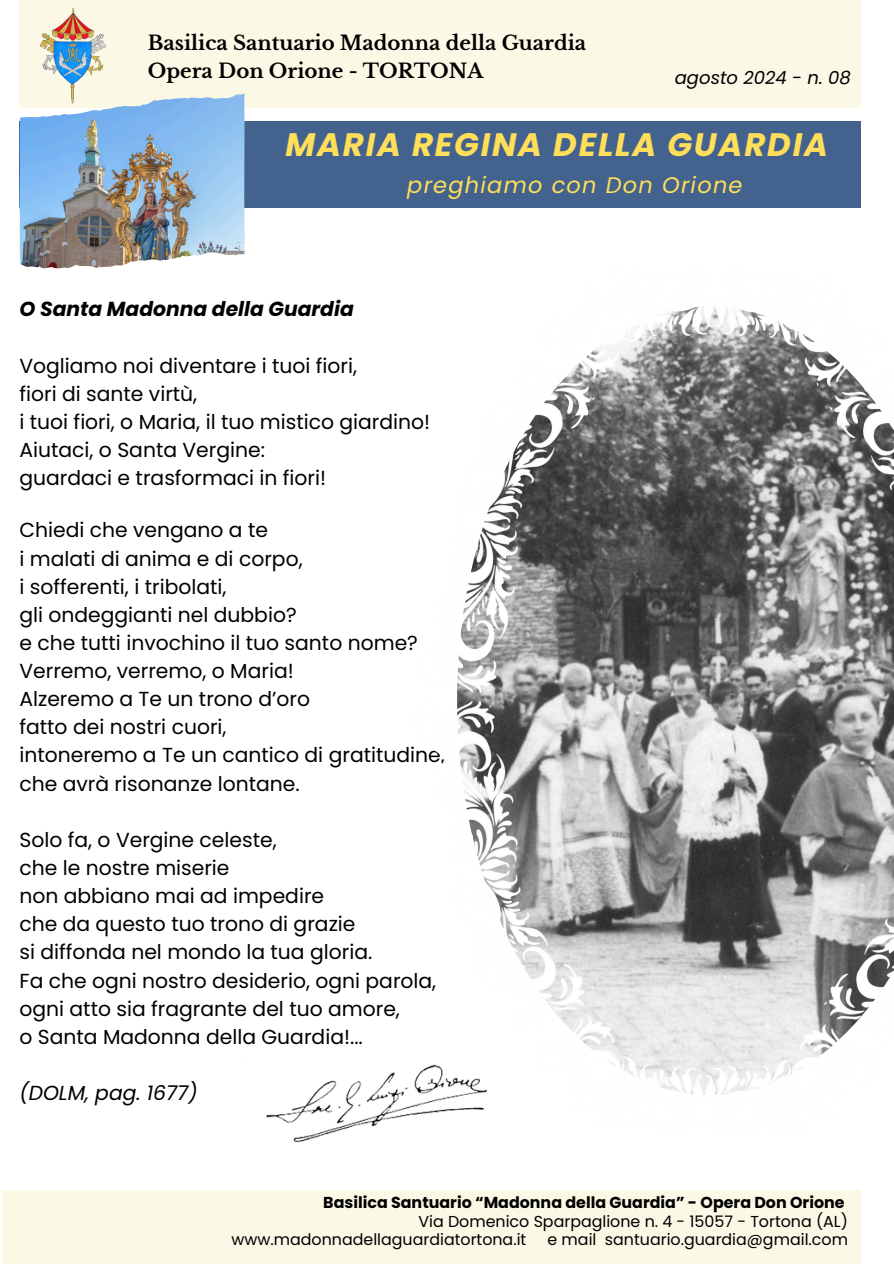
<style>
.page{position:relative;width:894px;height:1264px;background:#fff}
.page>*{position:absolute;margin:0;border:0;box-sizing:border-box;transform-origin:0 0}
.t1{font:italic 700 32.4px "Poppins";letter-spacing:.055em;color:#ffde59}
.t2{font:italic 22.5px "Poppins";letter-spacing:.055em;color:#ffde59}
.t3{font:20.25px/28.2px "Poppins";color:#000}
.t4{font:italic 700 20.25px "Poppins";color:#000}
.t5{font:italic 20.25px "Poppins";color:#000}
.t6{font:700 19.65px/27.5px "Libre Baskerville";color:#000}
.t7{font:italic 18px "Poppins";color:#000}
.t8{font:15.9px "Poppins";color:#000}
.t9{font:700 15.9px "Poppins";color:#000}
</style>
<div class="page">
<div style="left:19px;top:0;width:841px;height:108px;background:#fcf8e6"></div>
<img style="left:39px;top:8px;width:67px;height:86px">
<div style="left:2px;top:1189px;width:858px;height:74px;background:#fcf8e6"></div>
<div style="left:19px;top:122px;width:841px;height:86px;background:#43628e"></div>
<img style="left:266px;top:1072px;width:148px;height:71px">
<img style="left:19px;top:94px;width:226px;height:174px">
<img style="left:414px;top:307px;width:479px;height:808px">
<h2 class="t6" style="left:148px;top:30px;width:439px">Basilica Santuario Madonna della Guardia<br>Opera Don Orione - TORTONA</h2>
<h3 class="t7" style="left:674px;top:65px;width:177px">agosto 2024 - n. 08</h3>
<p class="t1" style="left:285px;top:121px;width:544px">MARIA REGINA DELLA GUARDIA</p>
<p class="t2" style="left:407px;top:169px;width:337px">preghiamo con Don Orione</p>
<p class="t4" style="left:19px;top:295px;width:336px">O Santa Madonna della Guardia</p>
<p class="t3" style="left:19px;top:351px;width:412px">Vogliamo noi diventare i tuoi fiori,<br>fiori di sante virtù,<br>i tuoi fiori, o Maria, il tuo mistico giardino!<br>Aiutaci, o Santa Vergine:<br>guardaci e trasformaci in fiori!</p>
<h5 class="t3" style="left:19px;top:516px;width:427px">Chiedi che vengano a te<br>i malati di anima e di corpo,<br>i sofferenti, i tribolati,<br>gli ondeggianti nel dubbio?<br>e che tutti invochino il tuo santo nome?<br>Verremo, verremo, o Maria!<br>Alzeremo a Te un trono d’oro<br>fatto dei nostri cuori,<br>intoneremo a Te un cantico di gratitudine, che avrà risonanze lontane.</h5>
<p class="t3" style="left:19px;top:825px;width:418px">Solo fa, o Vergine celeste,<br>che le nostre miserie<br>non abbiano mai ad impedire<br>che da questo tuo trono di grazie<br>si diffonda nel mondo la tua gloria.<br>Fa che ogni nostro desiderio, ogni parola, ogni atto sia fragrante del tuo amore,<br>o Santa Madonna della Guardia!...</p>
<h1 class="t5" style="left:19px;top:1078px;width:179px">(DOLM, pag. 1677)</h1>
<h3 class="t9" style="left:323px;top:1191px;width:522px">Basilica Santuario “Madonna della Guardia” - Opera Don Orione</h3>
<h3 class="t8" style="left:418px;top:1210px;width:431px">Via Domenico Sparpaglione n. 4 - 15057 - Tortona (AL)</h3>
<h3 class="t8" style="left:231px;top:1228px;width:296px">www.madonnadellaguardiatortona.it</h3>
<h3 class="t8" style="left:547px;top:1228px;width:302px">e mail santuario.guardia@gmail.com</h3>
</div>
